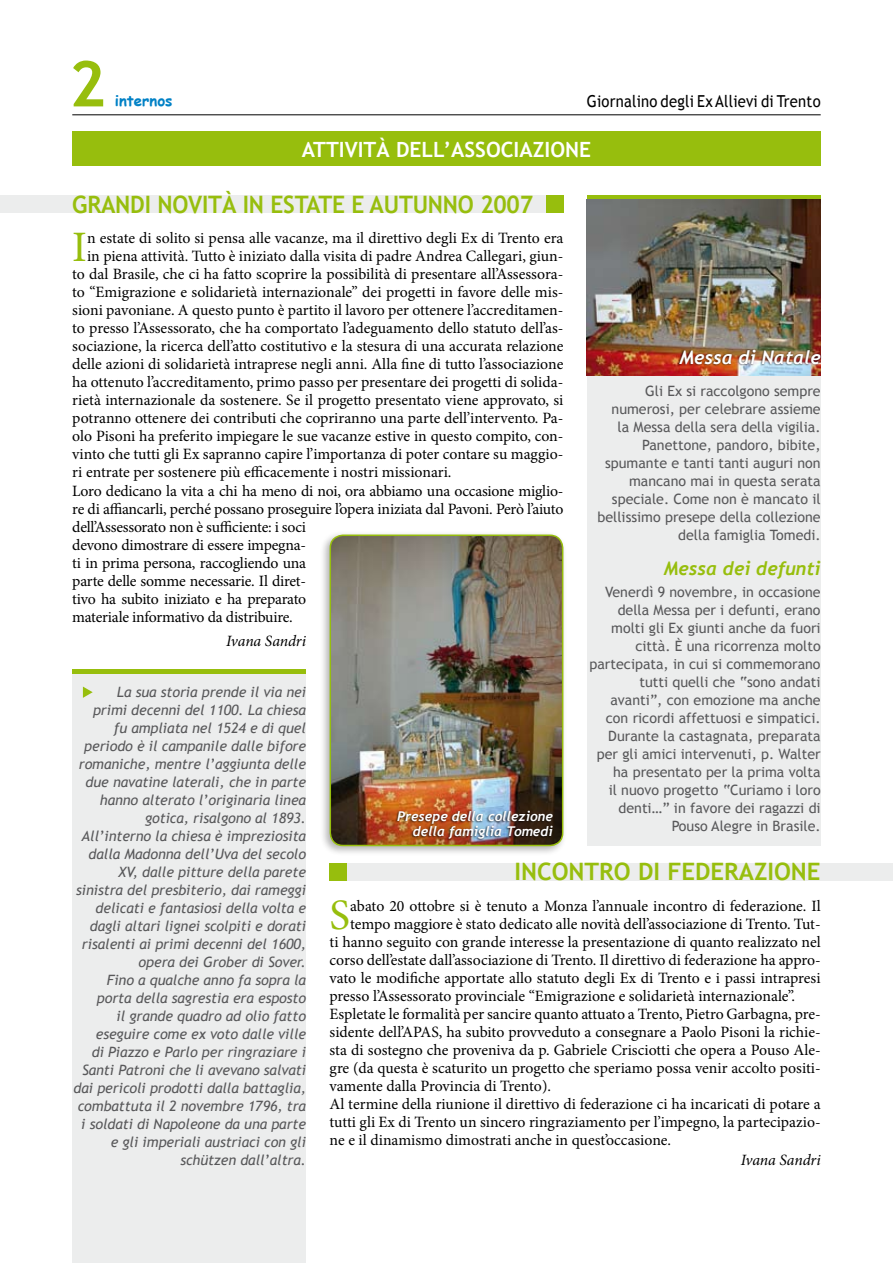
<style>
.page{position:relative;width:893px;height:1263px;background:#fff}
.page>*{position:absolute;margin:0;border:0;box-sizing:border-box;transform-origin:0 0}
.t1{font:700 63px "Trebuchet MS";color:#97be0d}
.t2{font:43.5px "Minion Pro";color:#97be0d}
.t3{font:700 24px "Trebuchet MS";letter-spacing:-.01em;color:#97be0d;scale:.95 1}
.t4{font:700 24px "Trebuchet MS";letter-spacing:-.01em;color:#97be0d}
.t5{font:700 21px "Trebuchet MS";color:#fff}
.t6{font:italic 700 18.75px "Trebuchet";color:#97be0d}
.t7{font:italic 700 18.75px "Trebuchet";color:#fff}
.t8{font:16.5px "Trebuchet MS";letter-spacing:.015em;color:#000;scale:.9 1}
.t9{font:15.75px "Minion Pro";letter-spacing:-.005em;color:#000}
.t10{font:italic 15.75px "Minion Pro";letter-spacing:-.005em;color:#000}
.t11{font:700 15px "Comic Sans MS";color:#0081c6}
.t12{font:italic 14.25px/18px "Trebuchet MS";letter-spacing:-.005em;color:#58585a;text-align:right}
.t13{font:14.25px/18px "Trebuchet MS";color:#58585a;text-align:right}
.t14{font:italic 700 13.5px/15px "Trebuchet";color:#fff;text-align:right}
</style>
<div class="page">
<hr style="left:72px;top:114px;width:749px;height:1px;background:#000">
<div style="left:72px;top:132px;width:749px;height:34px;background:#97be0d"></div>
<div style="left:330px;top:863px;width:563px;height:17px;background:#eceded"></div>
<div style="left:330px;top:863px;width:17px;height:17px;background:#97be0d"></div>
<div style="left:72px;top:670px;width:234px;height:593px;background:#eceded"></div>
<hr style="left:72px;top:670px;width:234px;height:4px;background:#97be0d">
<div style="left:587px;top:196px;width:234px;height:650px;background:#eceded"></div>
<svg style="left:587px;top:196px;width:234px;height:4px"></svg>
<div style="left:0;top:196px;width:563px;height:17px;background:#eceded"></div>
<div style="left:546px;top:196px;width:17px;height:17px;background:#97be0d"></div>
<img style="left:587px;top:200px;width:234px;height:175px">
<div style="left:676px;top:349px;width:217px;height:34px;background:#000;opacity:.75"></div>
<svg style="left:83px;top:686px;width:10px;height:12px"></svg>
<div style="left:319px;top:530px;width:254px;height:332px;background:#000;opacity:.3"></div>
<img style="left:330px;top:535px;width:233px;height:310px">
<div style="left:330px;top:534px;width:233px;height:312px;border:2px solid #97be0d;border-radius:13px"></div>
<div style="left:394px;top:809px;width:251px;height:314px;background:#000;opacity:.75"></div>
<h1 class="t1" style="left:69px;top:45px;width:38px">2</h1>
<p class="t11" style="left:115px;top:90px;width:59px">internos</p>
<p class="t8" style="left:587px;top:91px;width:261px">Giornalino degli Ex Allievi di Trento</p>
<h3 class="t5" style="left:302px;top:136px;width:175px">ATTIVITÀ DELL’ASSOCI</h3>
<h3 class="t5" style="left:519px;top:136px;width:26px">AZION</h3>
<h3 class="t5" style="left:579px;top:136px;width:13px">E</h3>
<h3 class="t3" style="left:72px;top:189px;width:104px">GRANDI NOVI</h3>
<h3 class="t3" style="left:208px;top:189px;width:248px">TÀ IN ESTATE E AUTUNNO</h3>
<h3 class="t3" style="left:480px;top:189px;width:57px">2007</h3>
<h2 class="t2" style="left:72px;top:218px;width:16px">I</h2>
<p class="t9" style="left:87px;top:228px;width:478px">n estate di solito si pensa alle vacanze, ma il direttivo degli Ex di Trento era</p>
<p class="t9" style="left:87px;top:246px;width:478px">in piena attività. Tutto è iniziato dalla visita di padre Andrea Callegari, giun-</p>
<p class="t9" style="left:72px;top:264px;width:493px">to dal Brasile, che ci ha fatto scoprire la possibilità di presentare all’Assessora-</p>
<p class="t9" style="left:72px;top:282px;width:493px">to “Emigrazione e solidarietà internazionale” dei progetti in favore delle mis-</p>
<p class="t9" style="left:72px;top:300px;width:493px">sioni pavoniane. A questo punto è partito il lavoro per ottenere l’accreditamen-</p>
<p class="t9" style="left:72px;top:318px;width:493px">to presso l’Assessorato, che ha comportato l’adeguamento dello statuto dell’as-</p>
<p class="t9" style="left:72px;top:336px;width:493px">sociazione, la ricerca dell’atto costitutivo e la stesura di una accurata relazione</p>
<p class="t9" style="left:72px;top:354px;width:493px">delle azioni di solidarietà intraprese negli anni. Alla fine di tutto l’associazione</p>
<p class="t9" style="left:72px;top:372px;width:493px">ha ottenuto l’accreditamento, primo passo per presentare dei progetti di solida-</p>
<p class="t9" style="left:72px;top:390px;width:493px">rietà internazionale da sostenere. Se il progetto presentato viene approvato, si</p>
<p class="t9" style="left:72px;top:408px;width:493px">potranno ottenere dei contributi che copriranno una parte dell’intervento. Pa-</p>
<p class="t9" style="left:72px;top:426px;width:493px">olo Pisoni ha preferito impiegare le sue vacanze estive in questo compito, con-</p>
<p class="t9" style="left:72px;top:444px;width:493px">vinto che tutti gli Ex sapranno capire l’importanza di poter contare su maggio-</p>
<p class="t9" style="left:72px;top:462px;width:381px">ri entrate per sostenere più efficacemente i nostri missionari.</p>
<p class="t9" style="left:72px;top:480px;width:493px">Loro dedicano la vita a chi ha meno di noi, ora abbiamo una occasione miglio-</p>
<p class="t9" style="left:72px;top:498px;width:493px">re di affiancarli, perché possano proseguire l’opera iniziata dal Pavoni. Però l’aiuto</p>
<p class="t9" style="left:72px;top:516px;width:235px">dell’Assessorato non è sufficiente: i soci</p>
<p class="t9" style="left:72px;top:534px;width:235px">devono dimostrare di essere impegna-</p>
<p class="t9" style="left:72px;top:552px;width:235px">ti in prima persona, raccogliendo una</p>
<p class="t9" style="left:72px;top:570px;width:235px">parte delle somme necessarie. Il diret-</p>
<p class="t9" style="left:72px;top:588px;width:235px">tivo ha subito iniziato e ha preparato</p>
<p class="t9" style="left:72px;top:606px;width:222px">materiale informativo da distribuire.</p>
<p class="t10" style="left:226px;top:630px;width:81px">Ivana Sandri</p>
<p class="t7" style="left:680px;top:346px;width:143px">Messa di Natale</p>
<p class="t13" style="left:597px;top:383px;width:225px">Gli Ex si raccolgono sempre numerosi, per celebrare assieme la Messa della sera della vigilia.<br>Panettone, pandoro, bibite, spumante e tanti tanti auguri non mancano mai in questa serata speciale. Come non è mancato il bellissimo presepe della collezione della famiglia Tomedi.</p>
<p class="t6" style="left:664px;top:557px;width:158px">Messa dei defunti</p>
<p class="t13" style="left:590px;top:583px;width:233px">Venerdì 9 novembre, in occasione della Messa per i defunti, erano molti gli Ex giunti anche da fuori città. È una ricorrenza molto partecipata, in cui si commemorano tutti quelli che “sono andati avanti”, con emozione ma anche con ricordi affettuosi e simpatici.<br>Durante la castagnata, preparata per gli amici intervenuti, p. Walter ha presentato per la prima volta<br>il nuovo progetto “Curiamo i loro denti…” in favore dei ragazzi di<br>Pouso Alegre in Brasile.</p>
<p class="t12" style="left:74px;top:683px;width:234px">La sua storia prende il via nei<br>primi decenni del 1100. La chiesa<br>fu ampliata nel 1524 e di quel periodo è il campanile dalle bifore romaniche, mentre l’aggiunta delle due navatine laterali, che in parte hanno alterato l’originaria linea gotica, risalgono al 1893.<br>All’interno la chiesa è impreziosita dalla Madonna dell’Uva del secolo XV, dalle pitture della parete sinistra del presbiterio, dai rameggi delicati e fantasiosi della volta e dagli altari lignei scolpiti e dorati risalenti ai primi decenni del 1600, opera dei Grober di Sover.<br>Fino a qualche anno fa sopra la porta della sagrestia era esposto<br>il grande quadro ad olio fatto eseguire come ex voto dalle ville<br>di Piazzo e Parlo per ringraziare i Santi Patroni che li avevano salvati dai pericoli prodotti dalla battaglia, combattuta il 2 novembre 1796, tra i soldati di Napoleone da una parte e gli imperiali austriaci con gli schützen dall’altra.</p>
<p class="t14" style="left:397px;top:808px;width:157px">Presepe della collezione della famiglia Tomedi</p>
<h3 class="t4" style="left:514px;top:857px;width:15px">INCON</h3>
<h3 class="t4" style="left:585px;top:857px;width:183px">TRO DI FEDERAZION</h3>
<h3 class="t4" style="left:807px;top:857px;width:15px">E</h3>
<h2 class="t2" style="left:330px;top:886px;width:22px">S</h2>
<p class="t9" style="left:350px;top:895px;width:472px">abato 20 ottobre si è tenuto a Monza l’annuale incontro di federazione. Il</p>
<p class="t9" style="left:350px;top:913px;width:472px">tempo maggiore è stato dedicato alle novità dell’associazione di Trento. Tut-</p>
<p class="t9" style="left:330px;top:931px;width:493px">ti hanno seguito con grande interesse la presentazione di quanto realizzato nel</p>
<p class="t9" style="left:330px;top:949px;width:493px">corso dell’estate dall’associazione di Trento. Il direttivo di federazione ha appro-</p>
<p class="t9" style="left:330px;top:967px;width:493px">vato le modifiche apportate allo statuto degli Ex di Trento e i passi intrapresi</p>
<p class="t9" style="left:330px;top:985px;width:467px">presso l’Assessorato provinciale “Emigrazione e solidarietà internazionale”.</p>
<p class="t9" style="left:330px;top:1003px;width:493px">Espletate le formalità per sancire quanto attuato a Trento, Pietro Garbagna, pre-</p>
<p class="t9" style="left:330px;top:1021px;width:493px">sidente dell’APAS, ha subito provveduto a consegnare a Paolo Pisoni la richie-</p>
<p class="t9" style="left:330px;top:1039px;width:493px">sta di sostegno che proveniva da p. Gabriele Crisciotti che opera a Pouso Ale-</p>
<p class="t9" style="left:330px;top:1057px;width:493px">gre (da questa è scaturito un progetto che speriamo possa venir accolto positi-</p>
<p class="t9" style="left:330px;top:1075px;width:223px">vamente dalla Provincia di Trento).</p>
<p class="t9" style="left:330px;top:1093px;width:493px">Al termine della riunione il direttivo di federazione ci ha incaricati di potare a</p>
<p class="t9" style="left:330px;top:1111px;width:493px">tutti gli Ex di Trento un sincero ringraziamento per l’impegno, la partecipazio-</p>
<p class="t9" style="left:330px;top:1129px;width:343px">ne e il dinamismo dimostrati anche in quest’occasione.</p>
<p class="t10" style="left:741px;top:1149px;width:81px">Ivana Sandri</p>
</div>
